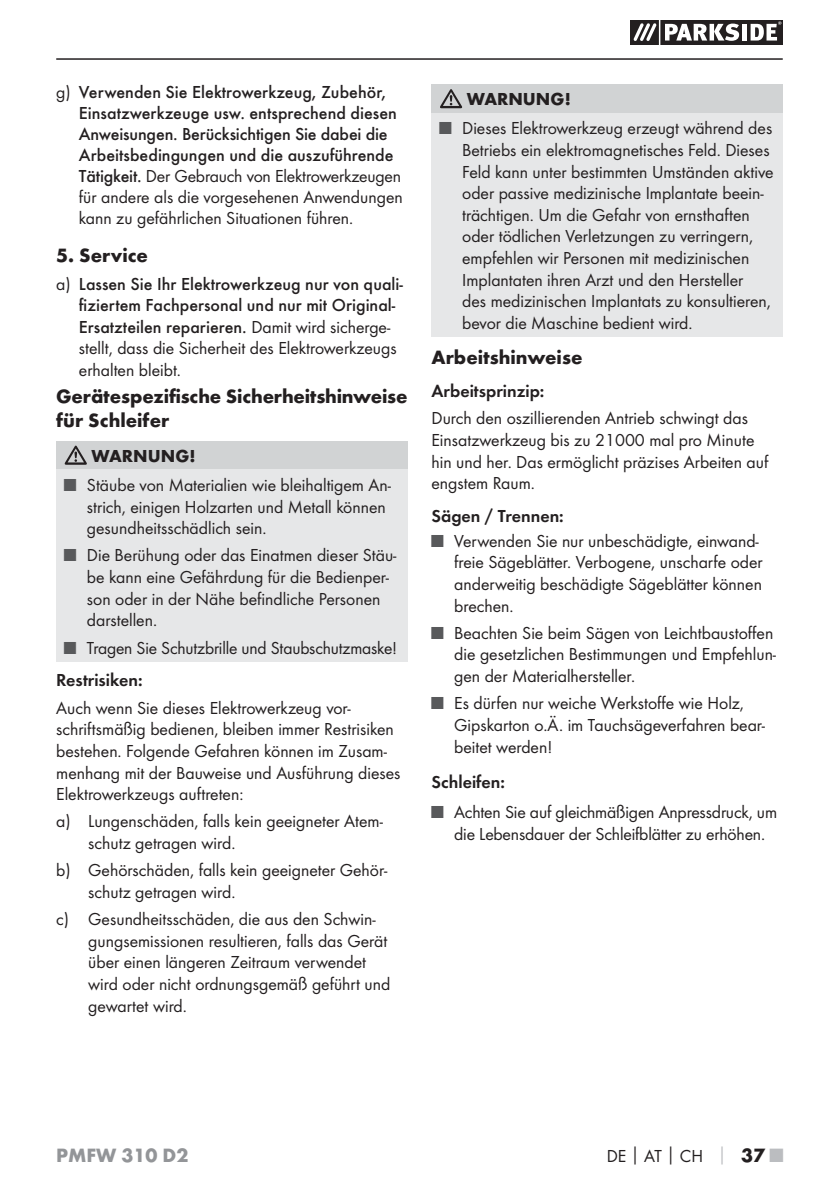
<style>
.page{position:relative;width:839px;height:1190px;background:#fff}
.page>*{position:absolute;margin:0;border:0;box-sizing:border-box;transform-origin:0 0}
.t1{font:700 20px/24px "Futura";color:#231f20}
.t2{font:700 20px "Futura";color:#939598}
.t3{font:18px/21.6px "Futura Boo";color:#231f20}
.t4{font:500 18px/21px "Futura";color:#231f20}
.t5{font:18px "Futura Dem";color:#231f20}
.t6{font:700 18px "Futura";color:#231f20}
.s1{font-family:"Futura Boo";font-weight:400}
.s2{font-family:"Futura";font-weight:500}
.s3{color:#58595b}
.s4{font-family:"Futura";font-weight:700}
.s5{font-family:"Futura";font-weight:700;color:#bbbdc0}
.s6{font-family:"Futura";font-weight:700;font-size:20px}
.s7{font-family:"Futura";font-weight:700;font-size:20px;color:#bbbdc0}
</style>
<div class="page">
<hr style="left:56px;top:58px;width:726px;height:2px;background:#231f20">
<svg style="left:630px;top:20px;width:152px;height:25px"></svg>
<hr style="left:658px;top:20px;width:2px;height:25px;background:#fff">
<div style="left:56px;top:441px;width:351px;height:28px;background:#d1d3d4"></div>
<div style="left:56px;top:469px;width:351px;height:192px;background:#e6e7e8"></div>
<svg style="left:65px;top:445px;width:22px;height:20px"></svg>
<div style="left:431px;top:85px;width:351px;height:28px;background:#d1d3d4"></div>
<div style="left:431px;top:113px;width:351px;height:224px;background:#e6e7e8"></div>
<svg style="left:440px;top:89px;width:22px;height:19px"></svg>
<p class="t4" style="left:79px;top:83px;width:319px;text-indent:-23px"><span class="s1">g)</span> Verwenden Sie Elektrowerkzeug, Zubehör, Einsatzwerkzeuge usw. entsprechend diesen Anweisungen. Berücksichtigen Sie dabei die Arbeitsbedingungen und die auszuführende</p>
<p class="t3" style="left:79px;top:167px;width:325px;line-height:21px;text-align:justify"><span class="s2">Tätigkeit.</span> Der Gebrauch von Elektrowerkzeugen für andere als die vorgesehenen Anwendungen kann zu gefährlichen Situationen führen.</p>
<p class="t1" style="left:56px;top:245px;width:93px">5. Service</p>
<p class="t4" style="left:79px;top:274px;width:325px;line-height:21.6px;text-indent:-23px"><span class="s1">a)</span> Lassen Sie Ihr Elektrowerkzeug nur von quali&shy;fiziertem Fachpersonal und nur mit Original-<br>Ersatzteilen reparieren. <span class="s1">Damit wird sicherge-</span></p>
<p class="t3" style="left:79px;top:338px;width:319px">stellt, dass die Sicherheit des Elektrowerkzeugs erhalten bleibt.</p>
<p class="t1" style="left:56px;top:386px;width:352px">Gerätespezifische Sicherheitshinweise für Schleifer</p>
<p class="t6" style="left:91px;top:449px;width:105px">WARNUNG!</p>
<p class="t3" style="left:87px;top:475px;width:305px;text-indent:-23px"><span class="s3">■</span> Stäube von Materialien wie bleihaltigem An&shy;strich, einigen Holzarten und Metall können gesundheitsschädlich sein.</p>
<p class="t3" style="left:87px;top:545px;width:311px;text-indent:-23px"><span class="s3">■</span> Die Berühung oder das Einatmen dieser Stäu&shy;be kann eine Gefährdung für die Bedienper&shy;son oder in der Nähe befindliche Personen darstellen.</p>
<p class="t3" style="left:64px;top:637px;width:334px"><span class="s3">■</span> Tragen Sie Schutzbrille und Staubschutzmaske!</p>
<p class="t5" style="left:56px;top:672px;width:88px">Restrisiken:</p>
<p class="t3" style="left:56px;top:698px;width:345px">Auch wenn Sie dieses Elektrowerkzeug vor&shy;schriftsmäßig bedienen, bleiben immer Restrisiken bestehen. Folgende Gefahren können im Zusam&shy;menhang mit der Bauweise und Ausführung dieses Elektrowerkzeugs auftreten:</p>
<p class="t3" style="left:88px;top:811px;width:296px;text-indent:-32px">a) Lungenschäden, falls kein geeigneter Atem&shy;schutz getragen wird.</p>
<p class="t3" style="left:88px;top:860px;width:300px;text-indent:-32px">b) Gehörschäden, falls kein geeigneter Gehör&shy;schutz getragen wird.</p>
<p class="t3" style="left:88px;top:909px;width:303px;text-indent:-32px">c) Gesundheitsschäden, die aus den Schwin&shy;gungsemissionen resultieren, falls das Gerät über einen längeren Zeitraum verwendet wird oder nicht ordnungsgemäß geführt und gewartet wird.</p>
<p class="t6" style="left:466px;top:92px;width:105px">WARNUNG!</p>
<p class="t3" style="left:462px;top:119px;width:312px;text-indent:-23px"><span class="s3">■</span> Dieses Elektrowerkzeug erzeugt während des Betriebs ein elektromagnetisches Feld. Dieses Feld kann unter bestimmten Umständen aktive oder passive medizinische Implantate beein&shy;trächtigen. Um die Gefahr von ernsthaften oder tödlichen Verletzungen zu verringern, empfehlen wir Personen mit medizinischen Implantaten ihren Arzt und den Hersteller<br>des medizinischen Implantats zu konsultieren, bevor die Maschine bedient wird.</p>
<p class="t1" style="left:431px;top:347px;width:152px">Arbeitshinweise</p>
<p class="t5" style="left:431px;top:383px;width:114px">Arbeitsprinzip:</p>
<p class="t3" style="left:431px;top:408px;width:338px">Durch den oszillierenden Antrieb schwingt das Einsatzwerkzeug bis zu 21000 mal pro Minute hin und her. Das ermöglicht präzises Arbeiten auf engstem Raum.</p>
<p class="t5" style="left:431px;top:508px;width:134px">Sägen / Trennen:</p>
<p class="t3" style="left:454px;top:531px;width:310px;text-indent:-23px"><span class="s3">■</span> Verwenden Sie nur unbeschädigte, einwand&shy;freie Sägeblätter. Verbogene, unscharfe oder anderweitig beschädigte Sägeblätter können brechen.</p>
<p class="t3" style="left:454px;top:623px;width:323px;text-indent:-23px"><span class="s3">■</span> Beachten Sie beim Sägen von Leichtbaustoffen die gesetzlichen Bestimmungen und Empfehlun&shy;gen der Materialhersteller.</p>
<p class="t3" style="left:454px;top:693px;width:312px;text-indent:-23px"><span class="s3">■</span> Es dürfen nur weiche Werkstoffe wie Holz,<br>Gipskarton o.Ä. im Tauchsägeverfahren bear&shy;beitet werden!</p>
<p class="t5" style="left:431px;top:774px;width:75px">Schleifen:</p>
<p class="t3" style="left:431px;top:802px;width:347px;text-align:center"><span class="s3">■</span> Achten Sie auf gleichmäßigen Anpressdruck, um die Lebensdauer der Schleifblätter zu erhöhen.</p>
<p class="t2" style="left:56px;top:1147px;width:134px">PMFW 310 D2</p>
<p class="t3" style="left:606px;top:1146px;width:178px">DE<span class="s4">│</span>AT<span class="s4">│</span>CH <span class="s5">│</span> <span class="s6">37</span> <span class="s7">■</span></p>
</div>
